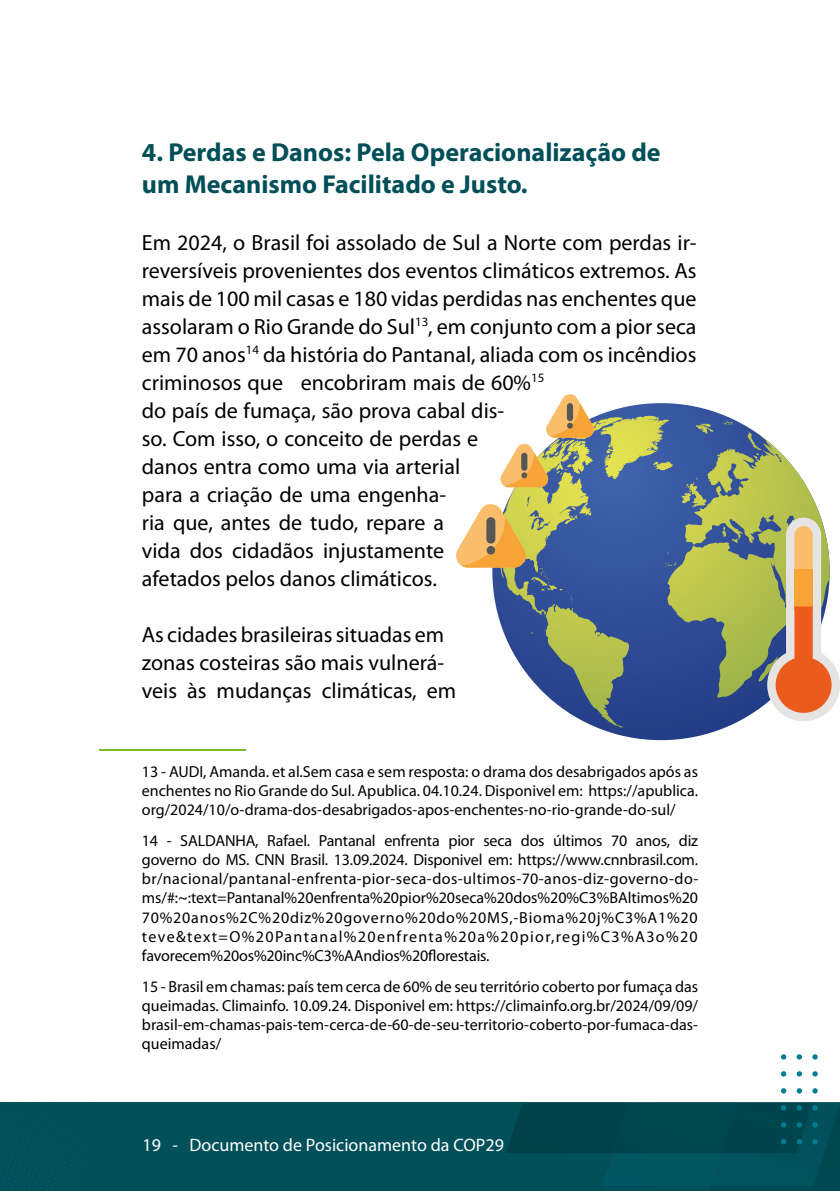
<style>
.page{position:relative;width:840px;height:1191px;background:#fff}
.page>*{position:absolute;margin:0;border:0;box-sizing:border-box;transform-origin:0 0}
.t1{font:700 26px/32px "Myriad Pro";color:#004f58}
.t2{font:22px/28px "Myriad Pro";color:#000}
.t3{font:18px "Myriad Pro";color:#fff}
.t4{font:16px/19.2px "Myriad Pro";color:#000;text-align:justify}
</style>
<div class="page">
<div style="left:0;top:1102px;width:839px;height:89px;background:#00505a"></div>
<img style="left:812px;top:1102px;width:27px;height:44px">
<img style="left:506px;top:1102px;width:306px;height:51px">
<svg style="left:812px;top:1054px;width:5px;height:5px"></svg>
<svg style="left:780px;top:1139px;width:5px;height:5px"></svg>
<svg style="left:780px;top:1122px;width:5px;height:5px"></svg>
<svg style="left:780px;top:1105px;width:5px;height:5px"></svg>
<svg style="left:781px;top:1088px;width:4px;height:5px"></svg>
<svg style="left:781px;top:1071px;width:4px;height:5px"></svg>
<svg style="left:781px;top:1054px;width:4px;height:5px"></svg>
<svg style="left:796px;top:1139px;width:5px;height:5px"></svg>
<svg style="left:796px;top:1122px;width:5px;height:5px"></svg>
<svg style="left:796px;top:1105px;width:5px;height:5px"></svg>
<svg style="left:796px;top:1088px;width:5px;height:5px"></svg>
<svg style="left:796px;top:1071px;width:5px;height:5px"></svg>
<svg style="left:796px;top:1054px;width:5px;height:5px"></svg>
<svg style="left:811px;top:1139px;width:6px;height:5px"></svg>
<svg style="left:811px;top:1122px;width:6px;height:5px"></svg>
<svg style="left:811px;top:1105px;width:6px;height:5px"></svg>
<svg style="left:812px;top:1088px;width:5px;height:5px"></svg>
<svg style="left:812px;top:1071px;width:5px;height:5px"></svg>
<hr style="left:99px;top:749px;width:146px;height:1px;background:#7db928">
<svg style="left:492px;top:403px;width:337px;height:337px;background:#899a62"></svg>
<svg style="left:722px;top:526px;width:3px;height:11px"></svg>
<svg style="left:731px;top:538px;width:6px;height:5px"></svg>
<svg style="left:721px;top:420px;width:53px;height:50px"></svg>
<svg style="left:758px;top:517px;width:81px;height:204px"></svg>
<svg style="left:456px;top:394px;width:257px;height:333px"></svg>
<h1 class="t1" style="left:142px;top:136px;width:520px">4. Perdas e Danos: Pela Operacionalização de um Mecanismo Facilitado e Justo.</h1>
<p class="t2" style="left:142px;top:228px;width:556px">Em 2024, o Brasil foi assolado de Sul a Norte com perdas ir&shy;reversíveis provenientes dos eventos climáticos extremos. As mais de 100 mil casas e 180 vidas perdidas nas enchentes que assolaram o Rio Grande do Sul<sup>13</sup>, em conjunto com a pior seca em 70 anos<sup>14</sup> da história do Pantanal, aliada com os incêndios criminosos que encobriram mais de 60%<sup>15<br></sup>do país de fumaça, são prova cabal dis-<br>so. Com isso, o conceito de perdas e<br>danos entra como uma via arterial<br>para a criação de uma engenha-<br>ria que, antes de tudo, repare a<br>vida dos cidadãos injustamente<br>afetados pelos danos climáticos.</p>
<h2 class="t2" style="left:142px;top:620px;width:315px">As cidades brasileiras situadas em zonas costeiras são mais vulnerá&shy;veis às mudanças climáticas, em</h2>
<p class="t4" style="left:142px;top:761px;width:557px">13 - AUDI, Amanda. et al.Sem casa e sem resposta: o drama dos desabrigados após as enchentes no Rio Grande do Sul. Apublica. 04.10.24. Disponivel em: https://apublica. org/2024/10/o-drama-dos-desabrigados-apos-enchentes-no-rio-grande-do-sul/</p>
<p class="t4" style="left:142px;top:830px;width:557px">14 - SALDANHA, Rafael. Pantanal enfrenta pior seca dos últimos 70 anos, diz governo do MS. CNN Brasil. 13.09.2024. Disponivel em: https://www.cnnbrasil.com. br/nacional/pantanal-enfrenta-pior-seca-dos-ultimos-70-anos-diz-governo-do&shy;ms/#:~:text=Pantanal%20enfrenta%20pior%20seca%20dos%20%C3%BAltimos%20<br>70%20anos%2C%20diz%20governo%20do%20MS,-Bioma%20j%C3%A1%20 teve&amp;text=O%20Pantanal%20enfrenta%20a%20pior,regi%C3%A3o%20 favorecem%20os%20inc%C3%AAndios%20florestais.</p>
<p class="t4" style="left:142px;top:976px;width:557px">15 - Brasil em chamas: país tem cerca de 60% de seu território coberto por fumaça das queimadas. Climainfo. 10.09.24. Disponivel em: https://climainfo.org.br/2024/09/09/ brasil-em-chamas-pais-tem-cerca-de-60-de-seu-territorio-coberto-por-fumaca-das&shy;queimadas/</p>
<p class="t3" style="left:142px;top:1133px;width:363px">19 - Documento de Posicionamento da COP29</p>
</div>
